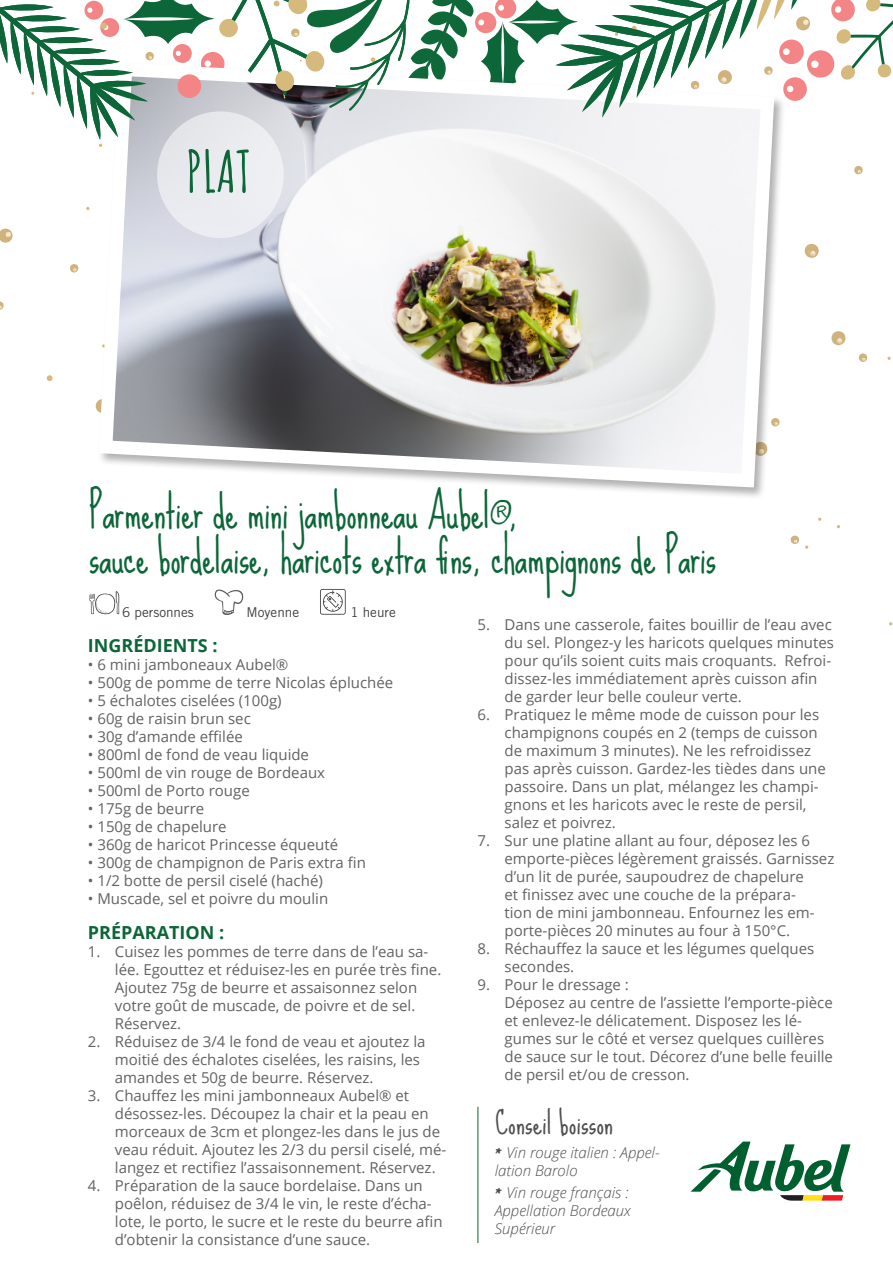
<style>
.page{position:relative;width:893px;height:1263px;background:#fff}
.page>*{position:absolute;margin:0;border:0;box-sizing:border-box;transform-origin:0 0}
.t1{font:700 57px "Amatic SC";color:#0c6638}
.t2{font:45px "Sue Ellen Francisco";letter-spacing:-.01em;color:#0c6638;scale:.9 1}
.t3{font:30px "Sue Ellen Francisco";color:#4e4f50}
.t4{font:700 18px "Open Sans";color:#0c6638}
.t5{font:15px/18px "Open Sans";color:#626265}
.t6{font:italic 300 15px/18px "Open Sans";color:#4e4f50}
.t7{font:13.5px "Trade Gothic LT Std";color:#3e3e3f}
.s1{font-family:"Sue Ellen Francisco";font-weight:400;font-style:normal;font-size:18px}
</style>
<div class="page">
<svg style="left:0;top:229px;width:13px;height:14px"></svg>
<svg style="left:831px;top:331px;width:15px;height:14px"></svg>
<svg style="left:790px;top:536px;width:9px;height:8px"></svg>
<svg style="left:858px;top:353px;width:10px;height:9px"></svg>
<svg style="left:854px;top:166px;width:9px;height:8px"></svg>
<svg style="left:70px;top:264px;width:9px;height:8px"></svg>
<svg style="left:0;top:301px;width:4px;height:9px"></svg>
<svg style="left:804px;top:244px;width:15px;height:14px"></svg>
<svg style="left:887px;top:357px;width:4px;height:3px"></svg>
<svg style="left:47px;top:375px;width:6px;height:6px"></svg>
<svg style="left:95px;top:154px;width:685px;height:340px"></svg>
<div style="left:157px;top:111px;width:127px;height:127px;background:#ebecf1;border-radius:50%"></div>
<svg style="left:0;top:0;width:893px;height:154px"></svg>
<hr style="left:478px;top:1107px;width:1px;height:136px;background:#0c6638">
<svg style="left:89px;top:591px;width:30px;height:23px"></svg>
<svg style="left:215px;top:589px;width:28px;height:26px"></svg>
<svg style="left:320px;top:589px;width:26px;height:26px"></svg>
<svg style="left:690px;top:1141px;width:160px;height:59px"></svg>
<p class="t1" style="left:186px;top:128px;width:67px">PLAT</p>
<p class="t2" style="left:89px;top:486px;width:478px">Parmentier de mini jambonneau Aubel®,</p>
<p class="t2" style="left:89px;top:531px;width:698px">sauce bordelaise, haricots extra fins, champignons de Paris</p>
<p class="t7" style="left:122px;top:604px;width:73px">6 personnes</p>
<p class="t7" style="left:247px;top:604px;width:54px">Moyenne</p>
<p class="t7" style="left:350px;top:604px;width:47px">1 heure</p>
<p class="t4" style="left:88px;top:633px;width:131px">INGRÉDIENTS :</p>
<p class="t5" style="left:88px;top:655px;width:202px">• 6 mini jamboneaux Aubel®</p>
<p class="t5" style="left:88px;top:673px;width:307px">• 500g de pomme de terre Nicolas épluchée</p>
<p class="t5" style="left:88px;top:691px;width:195px">• 5 échalotes ciselées (100g)</p>
<p class="t5" style="left:88px;top:709px;width:164px">• 60g de raisin brun sec</p>
<p class="t5" style="left:88px;top:727px;width:156px">• 30g d’amande effilée</p>
<p class="t5" style="left:88px;top:745px;width:223px">• 800ml de fond de veau liquide</p>
<p class="t5" style="left:88px;top:763px;width:239px">• 500ml de vin rouge de Bordeaux</p>
<p class="t5" style="left:88px;top:781px;width:163px">• 500ml de Porto rouge</p>
<p class="t5" style="left:88px;top:799px;width:118px">• 175g de beurre</p>
<p class="t5" style="left:88px;top:817px;width:140px">• 150g de chapelure</p>
<p class="t5" style="left:88px;top:835px;width:252px">• 360g de haricot Princesse équeuté</p>
<p class="t5" style="left:88px;top:853px;width:280px">• 300g de champignon de Paris extra fin</p>
<p class="t5" style="left:88px;top:871px;width:236px">• 1/2 botte de persil ciselé (haché)</p>
<p class="t5" style="left:88px;top:889px;width:242px">• Muscade, sel et poivre du moulin</p>
<p class="t4" style="left:88px;top:919px;width:138px">PRÉPARATION :</p>
<p class="t5" style="left:115px;top:942px;width:328px;text-indent:-27px">1. Cuisez les pommes de terre dans de l’eau sa&shy;lée. Egouttez et réduisez-les en purée très fine.<br>Ajoutez 75g de beurre et assaisonnez selon votre goût de muscade, de poivre et de sel.<br>Réservez.</p>
<p class="t5" style="left:115px;top:1032px;width:312px;text-indent:-27px">2. Réduisez de 3/4 le fond de veau et ajoutez la moitié des échalotes ciselées, les raisins, les amandes et 50g de beurre. Réservez.</p>
<p class="t5" style="left:115px;top:1086px;width:333px;text-indent:-27px">3. Chauffez les mini jambonneaux Aubel® et désossez-les. Découpez la chair et la peau en morceaux de 3cm et plongez-les dans le jus de veau réduit. Ajoutez les 2/3 du persil ciselé, mé&shy;langez et rectifiez l’assaisonnement. Réservez.</p>
<p class="t5" style="left:115px;top:1176px;width:329px;text-indent:-27px">4. Préparation de la sauce bordelaise. Dans un poêlon, réduisez de 3/4 le vin, le reste d’écha&shy;lote, le porto, le sucre et le reste du beurre afin d’obtenir la consistance d’une sauce.</p>
<p class="t5" style="left:505px;top:615px;width:331px;text-indent:-27px">5. Dans une casserole, faites bouillir de l’eau avec du sel. Plongez-y les haricots quelques minutes pour qu’ils soient cuits mais croquants. Refroi&shy;dissez-les immédiatement après cuisson afin de garder leur belle couleur verte.</p>
<p class="t5" style="left:505px;top:705px;width:323px;text-indent:-27px">6. Pratiquez le même mode de cuisson pour les champignons coupés en 2 (temps de cuisson de maximum 3 minutes). Ne les refroidissez pas après cuisson. Gardez-les tièdes dans une passoire. Dans un plat, mélangez les champi&shy;gnons et les haricots avec le reste de persil, salez et poivrez.</p>
<p class="t5" style="left:505px;top:831px;width:331px;text-indent:-27px">7. Sur une platine allant au four, déposez les 6 emporte-pièces légèrement graissés. Garnissez d’un lit de purée, saupoudrez de chapelure<br>et finissez avec une couche de la prépara-<br>tion de mini jambonneau. Enfournez les em&shy;porte-pièces 20 minutes au four à 150°C.</p>
<p class="t5" style="left:505px;top:939px;width:311px;text-indent:-27px">8. Réchauffez la sauce et les légumes quelques secondes.</p>
<p class="t5" style="left:505px;top:975px;width:330px;text-indent:-27px">9. Pour le dressage :<br>Déposez au centre de l’assiette l’emporte-pièce et enlevez-le délicatement. Disposez les lé&shy;gumes sur le côté et versez quelques cuillères de sauce sur le tout. Décorez d’une belle feuille de persil et/ou de cresson.</p>
<p class="t3" style="left:495px;top:1106px;width:120px">Conseil boisson</p>
<p class="t6" style="left:495px;top:1143px;width:166px"><span class="s1">*</span> Vin rouge italien : Appel&shy;lation Barolo</p>
<p class="t6" style="left:495px;top:1183px;width:135px"><span class="s1">*</span> Vin rouge français :</p>
<p class="t6" style="left:495px;top:1201px;width:138px">Appellation Bordeaux<br>Supérieur</p>
</div>
